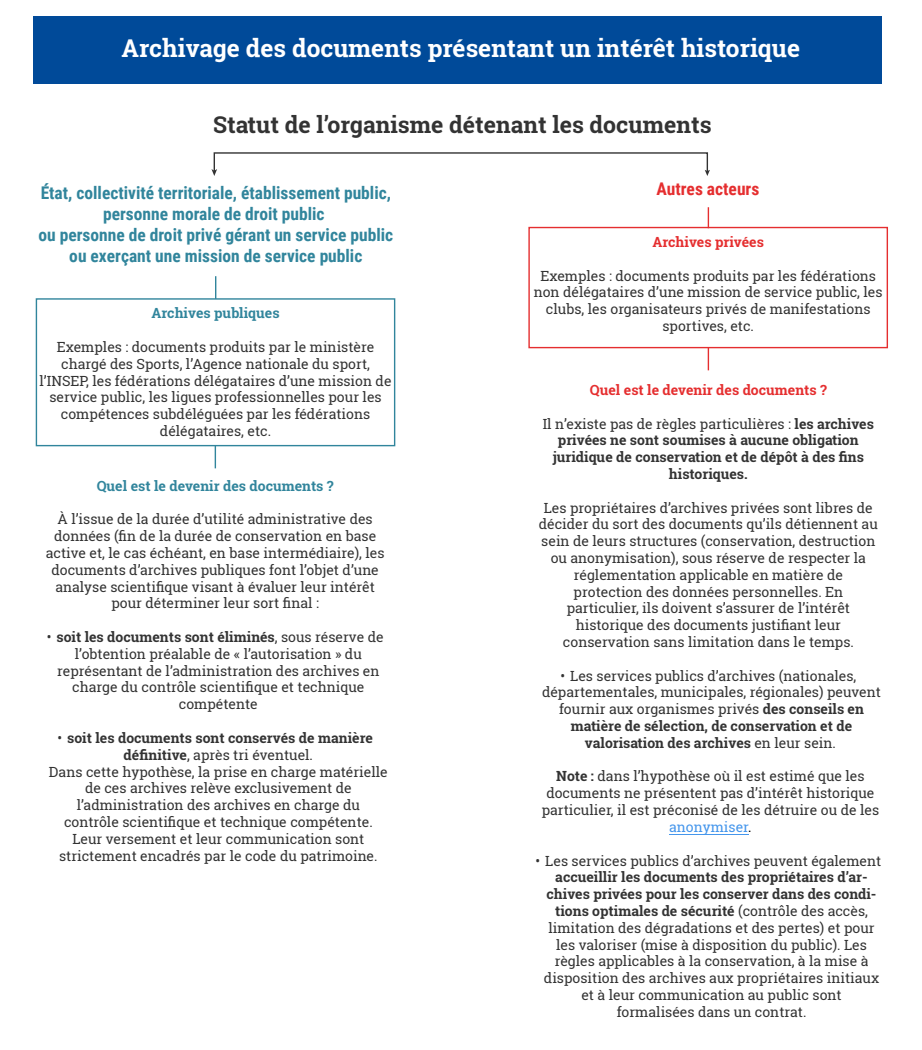
<style>
.page{position:relative;width:922px;height:1050px;background:#fff}
.page>*{position:absolute;margin:0;border:0;box-sizing:border-box;transform-origin:0 0}
.t1{font:700 24.5px "Roboto Slab";color:#fff}
.t2{font:700 23.1px "Roboto Slab";color:#333}
.t3{font:700 17.5px/21px "Roboto Condensed";color:#31859c;text-align:center}
.t4{font:700 17.5px "Roboto Condensed";color:#e52e2f}
.t5{font:14px/16.8px "Roboto Slab";color:#333;text-align:center}
.t6{font:700 14px/16.8px "Roboto Slab";color:#333;text-align:center}
.t7{font:700 14px "Roboto Slab";color:#31859c}
.t8{font:700 14px "Roboto Slab";color:#e52e2f}
.s1{font-weight:700}
.s2{font-weight:400}
.s3{color:#4596ec}
.s4{color:#000}
</style>
<div class="page">
<div style="left:33px;top:16px;width:848px;height:68px;background:#004a99"></div>
<svg style="left:211px;top:152px;width:499px;height:24px"></svg>
<svg style="left:215px;top:276px;width:1px;height:22px"></svg>
<svg style="left:215px;top:446px;width:1px;height:22px"></svg>
<div style="left:36px;top:298px;width:359px;height:148px;border:1px solid #31859c"></div>
<hr style="left:707px;top:207px;width:2px;height:21px;background:#e52e2f">
<hr style="left:707px;top:348px;width:2px;height:22px;background:#e52e2f">
<div style="left:528px;top:227px;width:360px;height:121px;border:1px solid #e52e2f"></div>
<hr style="left:669px;top:834px;width:80px;height:1px;background:#4596ec">
<h1 class="t1" style="left:122px;top:31px;width:680px">Archivage des documents présentant un intérêt historique</h1>
<h2 class="t2" style="left:213px;top:108px;width:500px">Statut de l’organisme détenant les documents</h2>
<p class="t3" style="left:39px;top:182px;width:356px">État, collectivité territoriale, établissement public, personne morale de droit public<br>ou personne de droit privé gérant un service public ou exerçant une mission de service public</p>
<p class="t7" style="left:151px;top:304px;width:130px">Archives publiques</p>
<p class="t5" style="left:40px;top:338px;width:353px">Exemples : documents produits par le ministère chargé des Sports, l’Agence nationale du sport, l’INSEP, les fédérations délégataires d’une mission de service public, les ligues professionnelles pour les compétences subdéléguées par les fédérations délégataires, etc.</p>
<p class="t7" style="left:97px;top:476px;width:238px">Quel est le devenir des documents ?</p>
<p class="t5" style="left:46px;top:511px;width:340px">À l’issue de la durée d’utilité administrative des données (fin de la durée de conservation en base active et, le cas échéant, en base intermédiaire), les documents d’archives publiques font l’objet d’une analyse scientifique visant à évaluer leur intérêt pour déterminer leur sort final :</p>
<p class="t5" style="left:47px;top:628px;width:338px">• <span class="s1">soit les documents sont éliminés</span>, sous réserve de l’obtention préalable de « l’autorisation » du représentant de l’administration des archives en charge du contrôle scientifique et technique compétente</p>
<p class="t5" style="left:49px;top:729px;width:340px">• <span class="s1">soit les documents sont conservés de manière définitive</span>, après tri éventuel.<br>Dans cette hypothèse, la prise en charge matérielle de ces archives relève exclusivement de l’administration des archives en charge du contrôle scientifique et technique compétente.<br>Leur versement et leur communication sont strictement encadrés par le code du patrimoine.</p>
<p class="t4" style="left:656px;top:176px;width:104px">Autres acteurs</p>
<p class="t8" style="left:652px;top:232px;width:113px">Archives privées</p>
<p class="t5" style="left:534px;top:267px;width:350px">Exemples : documents produits par les fédérations non délégataires d’une mission de service public, les clubs, les organisateurs privés de manifestations sportives, etc.</p>
<p class="t8" style="left:590px;top:380px;width:238px">Quel est le devenir des documents ?</p>
<p class="t6" style="left:542px;top:415px;width:333px"><span class="s2">Il n’existe pas de règles particulières :</span> les archives privées ne sont soumises à aucune obligation juridique de conservation et de dépôt à des fins historiques.</p>
<p class="t5" style="left:539px;top:499px;width:340px">Les propriétaires d’archives privées sont libres de décider du sort des documents qu’ils détiennent au sein de leurs structures (conservation, destruction ou anonymisation), sous réserve de respecter la réglementation applicable en matière de protection des données personnelles. En particulier, ils doivent s’assurer de l’intérêt historique des documents justifiant leur conservation sans limitation dans le temps.</p>
<p class="t5" style="left:542px;top:667px;width:340px">• Les services publics d’archives (nationales, départementales, municipales, régionales) peuvent fournir aux organismes privés <span class="s1">des conseils en matière de sélection, de conservation et de valorisation des archives</span> en leur sein.</p>
<p class="t5" style="left:541px;top:768px;width:339px"><span class="s1">Note :</span> dans l’hypothèse où il est estimé que les documents ne présentent pas d’intérêt historique particulier, il est préconisé de les détruire ou de les <span class="s3">anonymiser</span><span class="s4">.</span></p>
<p class="t5" style="left:535px;top:852px;width:347px">• Les services publics d’archives peuvent également</p>
<p class="t5" style="left:544px;top:869px;width:337px"><span class="s1">accueillir les documents des propriétaires d’ar&shy;chives privées pour les conserver dans des condi&shy;tions optimales de sécurité</span> (contrôle des accès, limitation des dégradations et des pertes) et pour les valoriser (mise à disposition du public). Les règles applicables à la conservation, à la mise à disposition des archives aux propriétaires initiaux et à leur communication au public sont formalisées dans un contrat.</p>
</div>
